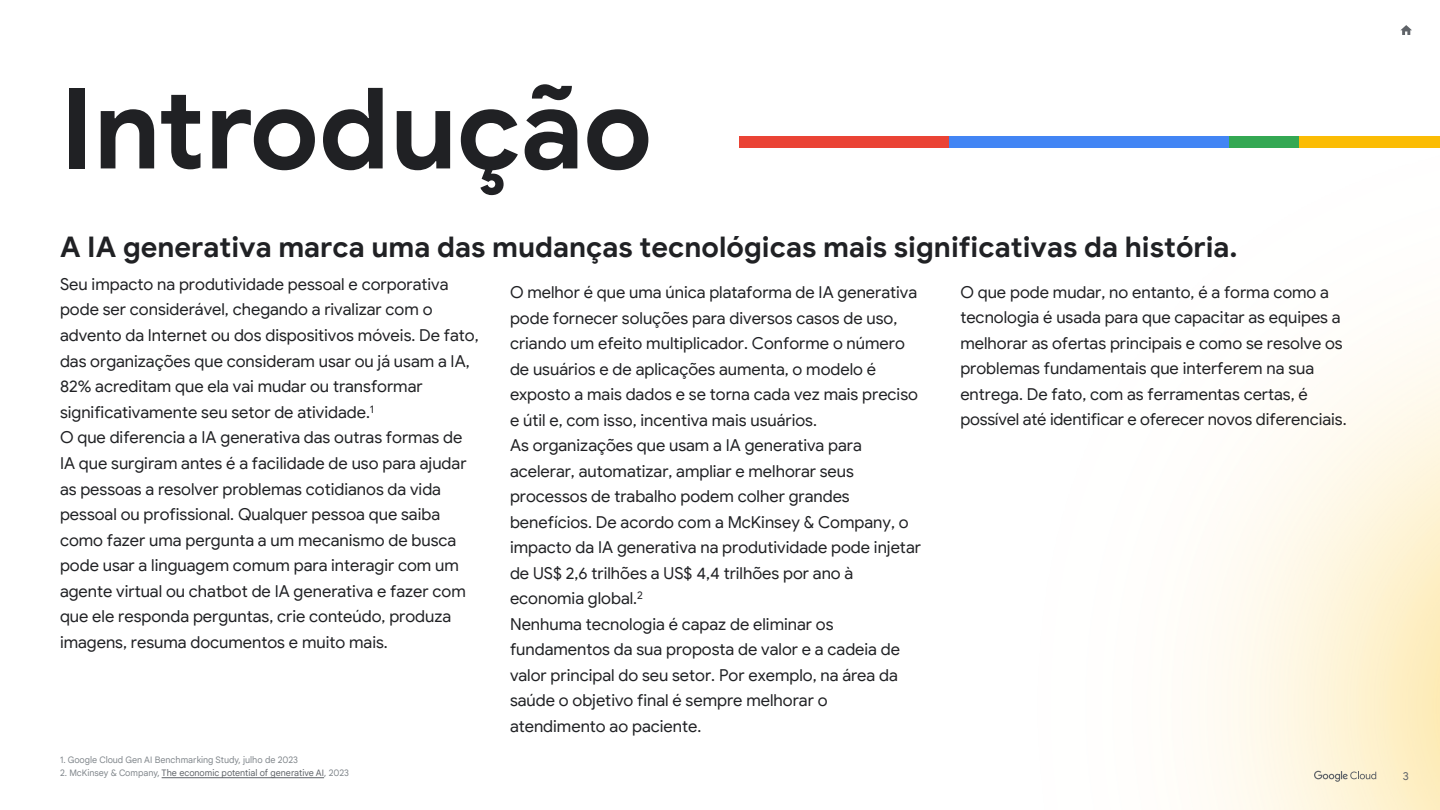
<style>
.page{position:relative;width:1440px;height:810px;background:#fff}
.page>*{position:absolute;margin:0;border:0;box-sizing:border-box;transform-origin:0 0}
.H3_Lrg{font:700 112.5px "Google Sans";letter-spacing:-.005em;color:#202124}
.SUB_2_Med{font:700 28.5px "Google Sans";color:#202124}
.BODY_Body{font:16.5px/25.5px "Google Sans";color:#202124}
.t1{font:11.25px "Google Sans";color:#5f6368}
.FOOTNOTES{font:9px "Google Sans Text";color:#5f6368}
.FOOTNOTES-2{font:9px "Google Sans Text";color:#80868b}
.s1{color:#80868b}
</style>
<div class="page">
<img style="left:739px;top:136px;width:701px;height:674px">
<div style="left:740px;top:136px;width:210px;height:12px;background:#ea4335"></div>
<div style="left:950px;top:136px;width:280px;height:12px;background:#4285f4"></div>
<div style="left:1230px;top:136px;width:70px;height:12px;background:#34a853"></div>
<div style="left:1300px;top:136px;width:140px;height:12px;background:#fbbc04"></div>
<hr style="left:162px;top:777px;width:162px;height:1px;background:#5f6368">
<svg style="left:1400px;top:25px;width:12px;height:10px"></svg>
<svg style="left:1314px;top:771px;width:62px;height:11px"></svg>
<p class="H3_Lrg" style="left:60px;top:60px;width:594px">Introdução</p>
<p class="SUB_2_Med" style="left:60px;top:227px;width:1179px">A IA generativa marca uma das mudanças tecnológicas mais significativas da história.</p>
<p class="BODY_Body" style="left:60px;top:272px;width:420px">Seu impacto na produtividade pessoal e corporativa pode ser considerável, chegando a rivalizar com o advento da Internet ou dos dispositivos móveis. De fato, das organizações que consideram usar ou já usam a IA, 82% acreditam que ela vai mudar ou transformar significativamente seu setor de atividade.<sup>1<br></sup>O que diferencia a IA generativa das outras formas de IA que surgiram antes é a facilidade de uso para ajudar as pessoas a resolver problemas cotidianos da vida pessoal ou profissional. Qualquer pessoa que saiba como fazer uma pergunta a um mecanismo de busca pode usar a linguagem comum para interagir com um agente virtual ou chatbot de IA generativa e fazer com que ele responda perguntas, crie conteúdo, produza imagens, resuma documentos e muito mais.</p>
<p class="BODY_Body" style="left:510px;top:280px;width:412px">O melhor é que uma única plataforma de IA generativa pode fornecer soluções para diversos casos de uso, criando um efeito multiplicador. Conforme o número de usuários e de aplicações aumenta, o modelo é exposto a mais dados e se torna cada vez mais preciso e útil e, com isso, incentiva mais usuários.<br>As organizações que usam a IA generativa para acelerar, automatizar, ampliar e melhorar seus processos de trabalho podem colher grandes benefícios. De acordo com a McKinsey &amp; Company, o impacto da IA generativa na produtividade pode injetar de US$ 2,6 trilhões a US$ 4,4 trilhões por ano à economia global.<sup>2<br></sup>Nenhuma tecnologia é capaz de eliminar os fundamentos da sua proposta de valor e a cadeia de valor principal do seu setor. Por exemplo, na área da saúde o objetivo final é sempre melhorar o atendimento ao paciente.</p>
<p class="BODY_Body" style="left:960px;top:280px;width:388px">O que pode mudar, no entanto, é a forma como a tecnologia é usada para que capacitar as equipes a melhorar as ofertas principais e como se resolve os problemas fundamentais que interferem na sua entrega. De fato, com as ferramentas certas, é possível até identificar e oferecer novos diferenciais.</p>
<p class="FOOTNOTES-2" style="left:60px;top:753px;width:240px">1. Google Cloud Gen AI Benchmarking Study, julho de 2023</p>
<p class="FOOTNOTES" style="left:60px;top:766px;width:291px"><span class="s1">2. McKinsey &amp; Company,</span> The economic potential of generative AI<span class="s1">, 2023</span></p>
<p class="t1" style="left:1403px;top:769px;width:8px">3</p>
</div>
